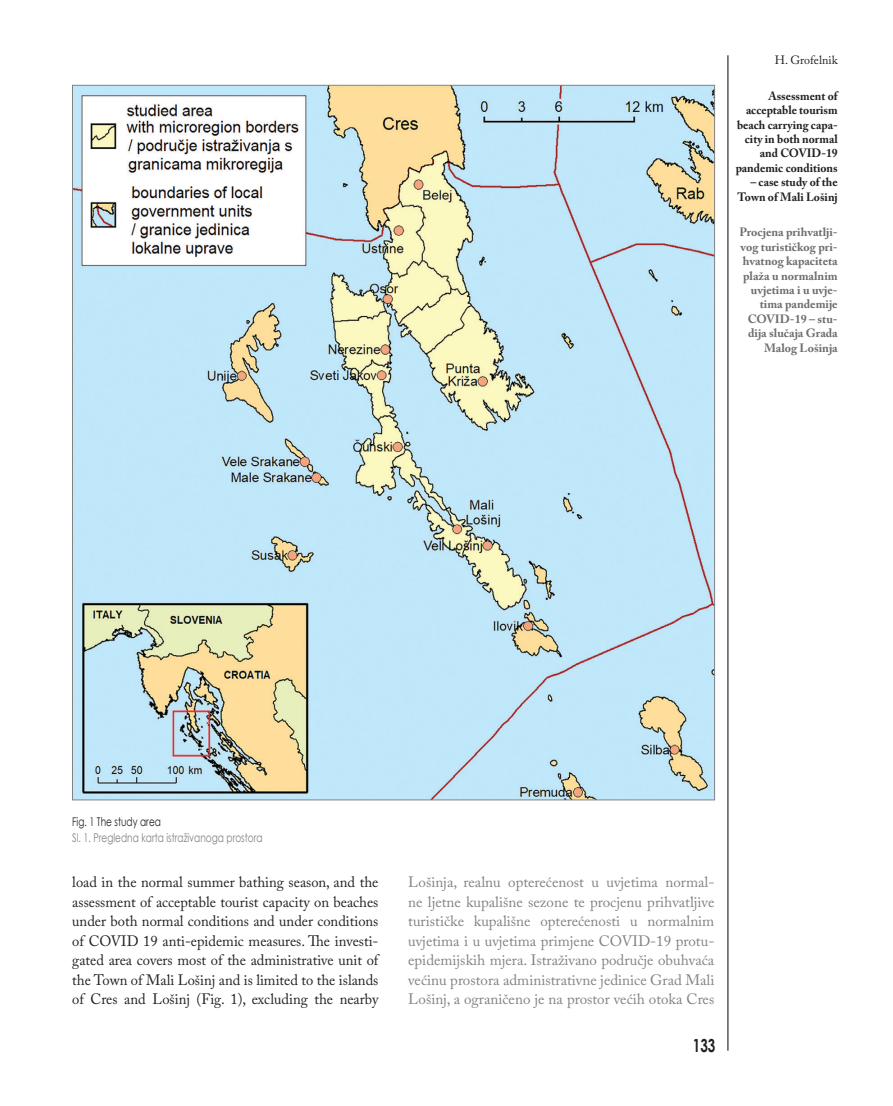
<style>
.page{position:relative;width:893px;height:1106px;background:#fff}
.page>*{position:absolute;margin:0;border:0;box-sizing:border-box;transform-origin:0 0}
.t1{font:700 18px "Century Gothic";color:#231f20;scale:.75 1}
.t2{font:15px/19.5px "Adobe Caslon Pro";color:#808285;text-align:justify}
.t3{font:15px/19.5px "Adobe Caslon Pro";color:#231f20;text-align:justify}
.t4{font:700 12px/14.4px "Adobe Caslon Pro";color:#6c6d70;text-align:right}
.t5{font:700 12px/14.4px "Adobe Caslon Pro";color:#231f20;text-align:right}
.t6{font:12px "Century Gothic";color:#808285;scale:.75 1}
.t7{font:12px "Century Gothic";color:#231f20;scale:.75 1}
.t8{font:12px "Adobe Caslon Pro";color:#231f20}
</style>
<div class="page">
<hr style="left:727px;top:55px;width:2px;height:995px;background:#57585a">
<img style="left:74px;top:87px;width:639px;height:711px">
<p class="t8" style="left:775px;top:53px;width:64px">H. Grofelnik</p>
<p class="t5" style="left:736px;top:88px;width:104px">Assessment of acceptable tourism beach carrying capa&shy;city in both normal and COVID-19 pandemic conditions</p>
<p class="t5" style="left:737px;top:175px;width:102px">– case study of the<br>Town of Mali Lošinj</p>
<p class="t4" style="left:739px;top:225px;width:100px">Procjena prihvatlji&shy;vog turističkog pri&shy;hvatnog kapaciteta plaža u normalnim uvjetima i u uvje&shy;tima pandemije<br>COVID-19 – stu&shy;dija slučaja Grada<br>Malog Lošinja</p>
<p class="t7" style="left:72px;top:813px;width:120px">Fig. 1 The study area</p>
<p class="t6" style="left:72px;top:828px;width:255px">Sl. 1. Pregledna karta istraživanoga prostora</p>
<p class="t3" style="left:72px;top:872px;width:308px">load in the normal summer bathing season, and the assessment of acceptable tourist capacity on beaches under both normal conditions and under conditions of COVID 19 anti-epidemic measures. The investi&shy;gated area covers most of the administrative unit of the Town of Mali Lošinj and is limited to the islands of Cres and Lošinj (Fig. 1), excluding the nearby</p>
<p class="t2" style="left:408px;top:872px;width:308px">Lošinja, realnu opterećenost u uvjetima normal&shy;ne ljetne kupališne sezone te procjenu prihvatljive turističke kupališne opterećenosti u normalnim uvjetima i u uvjetima primjene COVID-19 protu&shy;epidemijskih mjera. Istraživano područje obuhvaća većinu prostora administrativne jedinice Grad Mali Lošinj, a ograničeno je na prostor većih otoka Cres</p>
<p class="t1" style="left:693px;top:1031px;width:32px">133</p>
</div>
